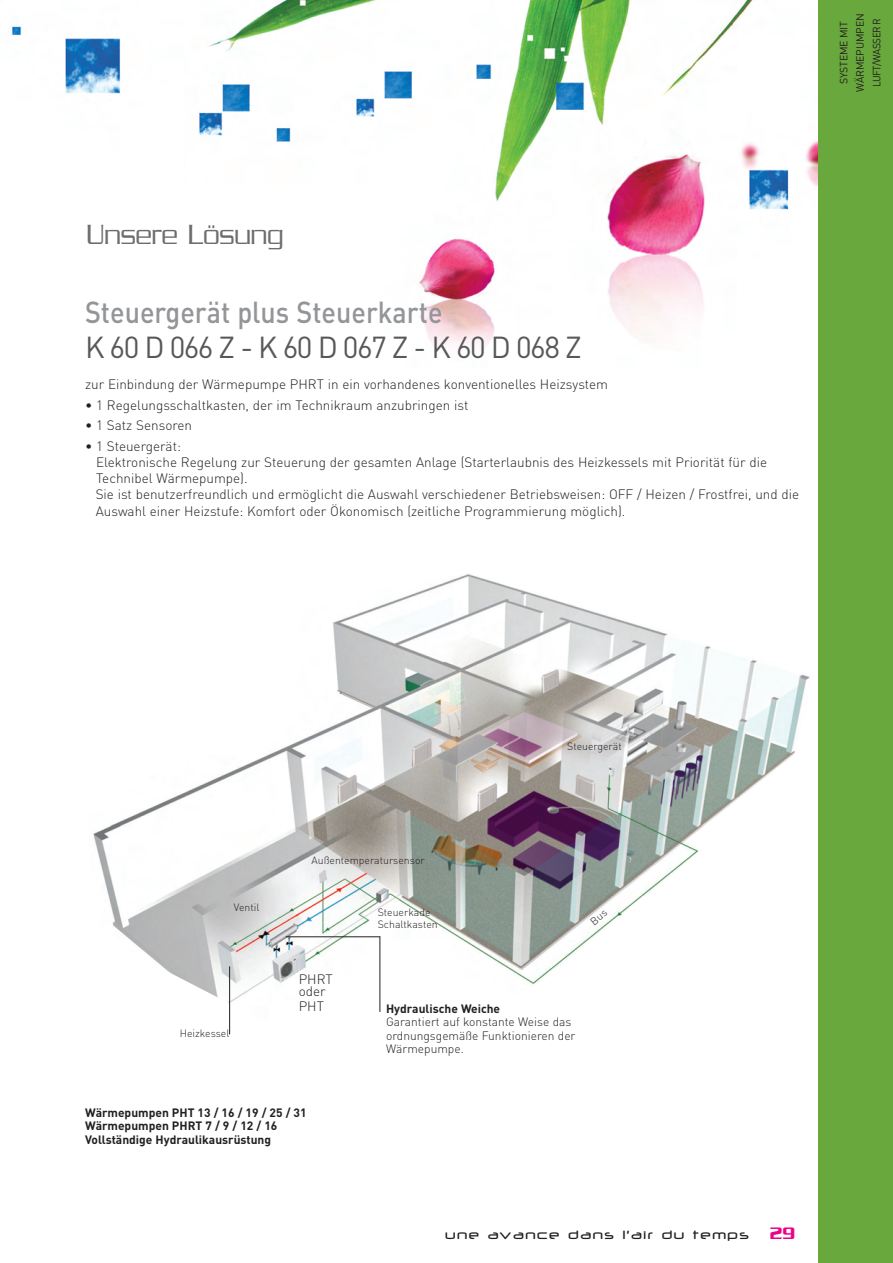
<style>
.page{position:relative;width:893px;height:1263px;background:#fff}
.page>*{position:absolute;margin:0;border:0;box-sizing:border-box;transform-origin:0 0}
.t1{font:500 30px "DIN";color:#939598;scale:.9 1}
.t2{font:30px "DIN";letter-spacing:-.05em;color:#57585a}
.t3{font:300 30px "Serpentine";color:#6c6d70;scale:.9 1}
.t4{font:500 14.25px "Neuropol";letter-spacing:.12em;color:#231f20}
.t5{font:300 13.5px/16.2px "DIN";color:#231f20}
.t6{font:700 12px/13.5px "DIN";color:#231f20}
.t7{font:300 12px/13.5px "DIN";color:#231f20}
.t8{font:300 10.5px/12px "DIN";color:#231f20}
.t9{font:10.5px/16.5px "DIN";letter-spacing:-.015em;color:#231f20;text-align:center}
.s1{font-family:"Serpentine";font-size:18px;color:#ed028c}
</style>
<div class="page">
<img style="left:12px;top:0;width:807px;height:1263px">
<div style="left:819px;top:0;width:74px;height:1263px;background:#68a83c"></div>
<img style="left:85px;top:573px;width:729px;height:492px">
<hr style="left:229px;top:966px;width:1px;height:68px;background:#231f20">
<hr style="left:286px;top:936px;width:94px;height:1px;background:#231f20">
<hr style="left:379px;top:936px;width:1px;height:76px;background:#231f20">
<svg style="left:590px;top:910px;width:18px;height:15px"></svg>
<p class="t9" style="left:836px;top:92px;width:80px;rotate:-90deg">SYSTEME MIT<br>WÄRMEPUMPEN<br>LUFT/WASSER R</p>
<h1 class="t3" style="left:86px;top:224px;width:220px">Unsere Lösung</h1>
<h1 class="t1" style="left:85px;top:302px;width:399px">Steuergerät plus Steuerkarte</h1>
<h1 class="t2" style="left:85px;top:336px;width:498px">K 60 D 066 Z - K 60 D 067 Z - K 60 D 068 Z</h1>
<p class="t5" style="left:85px;top:378px;width:524px">zur Einbindung der Wärmepumpe PHRT in ein vorhandenes konventionelles Heizsystem</p>
<p class="t5" style="left:85px;top:398px;width:385px">• 1 Regelungsschaltkasten, der im Technikraum anzubringen ist</p>
<p class="t5" style="left:85px;top:419px;width:109px">• 1 Satz Sensoren</p>
<p class="t5" style="left:96px;top:439px;width:705px;text-indent:-11px">• 1 Steuergerät:<br>Elektronische Regelung zur Steuerung der gesamten Anlage (Starterlaubnis des Heizkessels mit Priorität für die Technibel Wärmepumpe).<br>Sie ist benutzerfreundlich und ermöglicht die Auswahl verschiedener Betriebsweisen: OFF / Heizen / Frostfrei, und die Auswahl einer Heizstufe: Komfort oder Ökonomisch (zeitliche Programmierung möglich).</p>
<p class="t8" style="left:567px;top:741px;width:56px">Steuergerät</p>
<p class="t8" style="left:234px;top:902px;width:27px">Ventil</p>
<p class="t8" style="left:180px;top:1029px;width:51px">Heizkessel</p>
<p class="t8" style="left:312px;top:856px;width:115px">Außentemperatursensor</p>
<p class="t5" style="left:299px;top:975px;width:36px;line-height:11.2px">PHRT oder</p>
<p class="t5" style="left:299px;top:1000px;width:27px">PHT</p>
<p class="t8" style="left:378px;top:907px;width:61px">Steuerkade<br>Schaltkasten</p>
<p class="t6" style="left:386px;top:1003px;width:116px">Hydraulische Weiche</p>
<p class="t7" style="left:386px;top:1016px;width:191px">Garantiert auf konstante Weise das ordnungsgemäße Funktionieren der<br>Wärmepumpe.</p>
<p class="t6" style="left:85px;top:1107px;width:223px">Wärmepumpen PHT 13 / 16 / 19 / 25 / 31<br>Wärmepumpen PHRT 7 / 9 / 12 / 16<br>Vollständige Hydraulikausrüstung</p>
<p class="t4" style="left:445px;top:1225px;width:352px">une avance dans l’air du temps <span class="s1">29</span></p>
</div>
